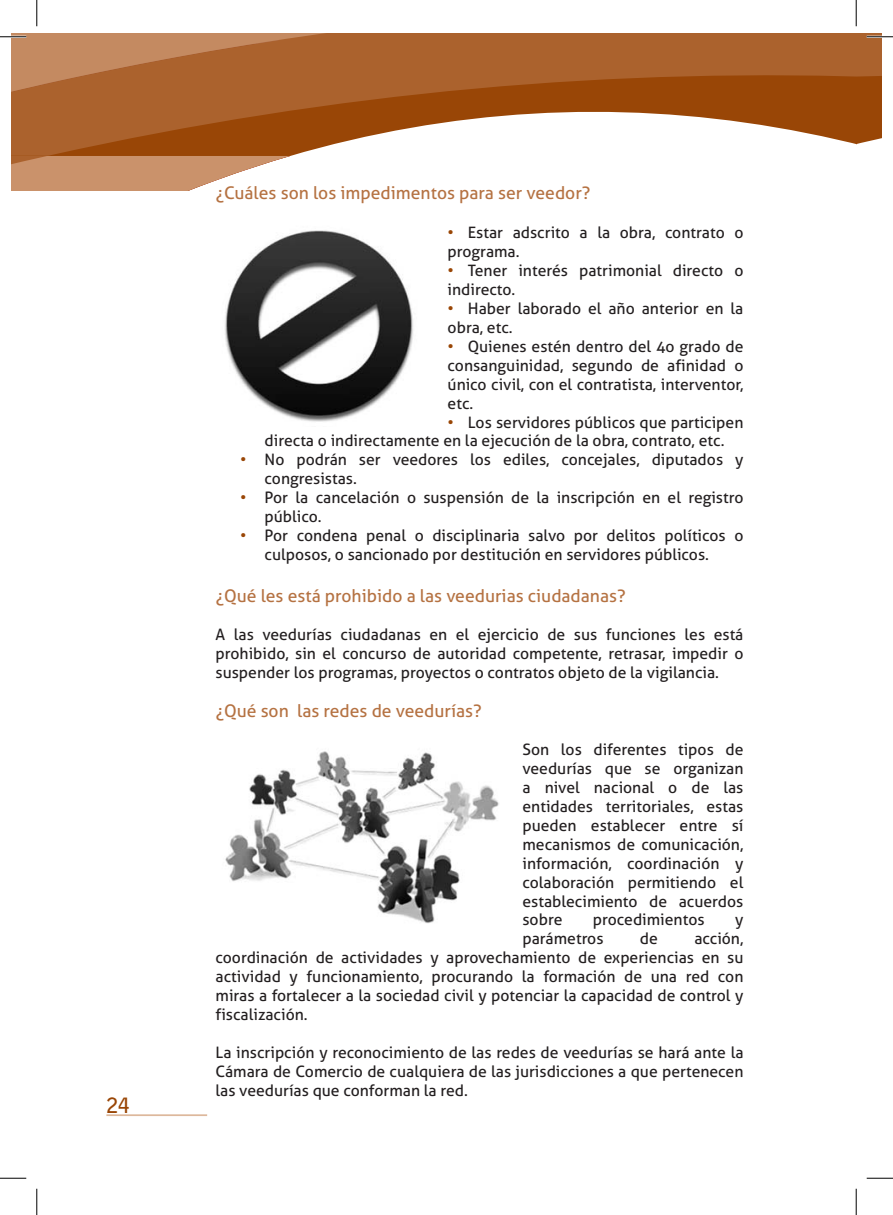
<style>
.page{position:relative;width:893px;height:1215px;background:#fff}
.page>*{position:absolute;margin:0;border:0;box-sizing:border-box;transform-origin:0 0}
.t1{font:700 21px "Bell Gothic Std";color:#994606}
.t2{font:17.5px "Aller";color:#b57242}
.t3{font:15.75px/18.9px "Aller";color:#231f20}
.s1{color:#994606}
</style>
<div class="page">
<svg style="left:12px;top:33px;width:843px;height:123px"></svg>
<svg style="left:12px;top:155px;width:278px;height:36px"></svg>
<hr style="left:106px;top:1114px;width:101px;height:2px;background:#ddb89c">
<img style="left:225px;top:230px;width:188px;height:192px">
<img style="left:225px;top:751px;width:274px;height:172px">
<svg style="left:0;top:33px;width:376px;height:81px;background:#b37040"></svg>
<svg style="left:855px;top:33px;width:37px;height:112px"></svg>
<svg style="left:0;top:1177px;width:26px;height:1px"></svg>
<svg style="left:866px;top:1177px;width:26px;height:1px"></svg>
<svg style="left:36px;top:0;width:1px;height:26px"></svg>
<svg style="left:36px;top:1188px;width:1px;height:26px"></svg>
<svg style="left:855px;top:0;width:1px;height:26px"></svg>
<svg style="left:855px;top:1188px;width:1px;height:26px"></svg>
<h1 class="t1" style="left:106px;top:1092px;width:25px">24</h1>
<p class="t2" style="left:215px;top:182px;width:376px">¿Cuáles son los impedimentos para ser veedor?</p>
<p class="t3" style="left:447px;top:223px;width:297px"><span class="s1">•</span> Estar adscrito a la obra, contrato o programa.</p>
<p class="t3" style="left:447px;top:261px;width:297px"><span class="s1">•</span> Tener interés patrimonial directo o indirecto.</p>
<p class="t3" style="left:447px;top:299px;width:297px"><span class="s1">•</span> Haber laborado el año anterior en la obra, etc.</p>
<p class="t3" style="left:447px;top:337px;width:297px;text-align:justify"><span class="s1">•</span> Quienes estén dentro del 4o grado de consanguinidad, segundo de afinidad o único civil, con el contratista, interventor, etc.</p>
<p class="t3" style="left:264px;top:412px;width:480px;text-indent:183px"><span class="s1">•</span> Los servidores públicos que participen directa o indirectamente en la ejecución de la obra, contrato, etc.</p>
<p class="t3" style="left:264px;top:450px;width:480px;text-indent:-25px"><span class="s1">•</span> No podrán ser veedores los ediles, concejales, diputados y congresistas.</p>
<p class="t3" style="left:264px;top:488px;width:480px;text-indent:-25px"><span class="s1">•</span> Por la cancelación o suspensión de la inscripción en el registro público.</p>
<p class="t3" style="left:264px;top:526px;width:480px;text-indent:-25px"><span class="s1">•</span> Por condena penal o disciplinaria salvo por delitos políticos o culposos, o sancionado por destitución en servidores públicos.</p>
<p class="t2" style="left:215px;top:585px;width:411px">¿Qué les está prohibido a las veedurias ciudadanas?</p>
<p class="t3" style="left:215px;top:624px;width:529px;text-align:justify">A las veedurías ciudadanas en el ejercicio de sus funciones les está prohibido, sin el concurso de autoridad competente, retrasar, impedir o suspender los programas, proyectos o contratos objeto de la vigilancia.</p>
<p class="t2" style="left:215px;top:700px;width:267px">¿Qué son las redes de veedurías?</p>
<p class="t3" style="left:522px;top:740px;width:222px;text-align:justify">Son los diferentes tipos de veedurías que se organizan a nivel nacional o de las entidades territoriales, estas pueden establecer entre sí mecanismos de comunicación, información, coordinación y colaboración permitiendo el establecimiento de acuerdos sobre</p>
<p class="t3" style="left:592px;top:910px;width:113px">procedimientos</p>
<p class="t3" style="left:734px;top:910px;width:10px">y</p>
<p class="t3" style="left:522px;top:929px;width:83px">parámetros</p>
<p class="t3" style="left:639px;top:929px;width:19px">de</p>
<p class="t3" style="left:215px;top:929px;width:529px;text-align:justify;text-indent:478px">acción, coordinación de actividades y aprovechamiento de experiencias en su actividad y funcionamiento, procurando la formación de una red con miras a fortalecer a la sociedad civil y potenciar la capacidad de control y fiscalización.</p>
<p class="t3" style="left:215px;top:1042px;width:529px;text-align:justify">La inscripción y reconocimiento de las redes de veedurías se hará ante la Cámara de Comercio de cualquiera de las jurisdicciones a que pertenecen las veedurías que conforman la red.</p>
</div>
